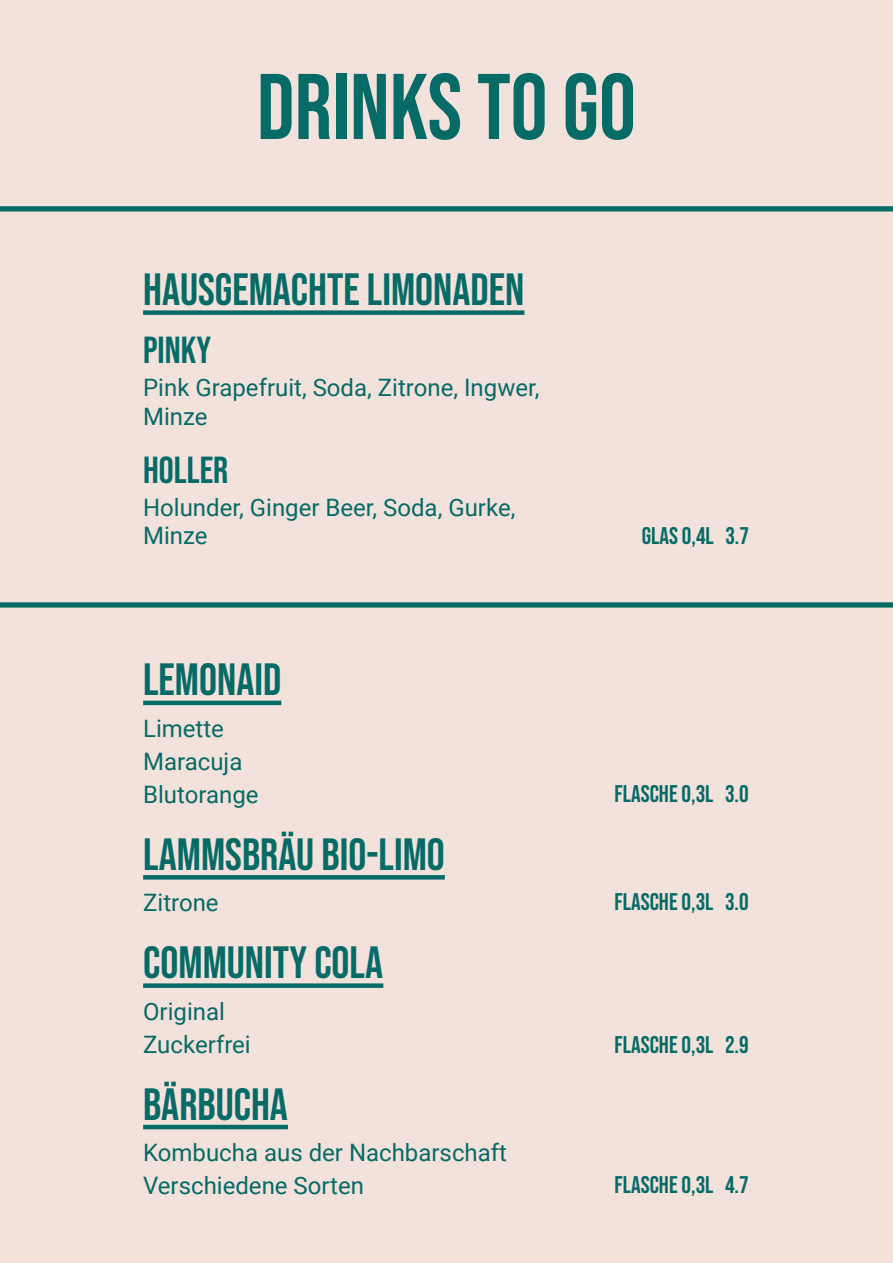
<style>
.page{position:relative;width:893px;height:1263px;background:#f3e2db}
.page>*{position:absolute;margin:0;border:0;box-sizing:border-box;transform-origin:0 0}
.t1{font:93px "Bebas Neue";color:#066a67}
.t2{font:45px "Bebas Neue";color:#066a67}
.t3{font:37.5px "Bebas Neue";color:#066a67}
.t4{font:24px/33px "Roboto";color:#066a67}
.t5{font:24px "Bebas Neue";color:#066a67}
</style>
<div class="page">
<div style="left:0;top:602px;width:893px;height:6px;background:#066a67"></div>
<div style="left:0;top:206px;width:893px;height:5px;background:#066a67"></div>
<div style="left:143px;top:310px;width:381px;height:5px;background:#066a67"></div>
<hr style="left:143px;top:701px;width:138px;height:4px;background:#066a67">
<svg style="left:143px;top:875px;width:302px;height:4px"></svg>
<div style="left:143px;top:983px;width:240px;height:5px;background:#066a67"></div>
<hr style="left:143px;top:1125px;width:145px;height:4px;background:#066a67">
<h1 class="t1" style="left:257px;top:54px;width:381px">DRINKS to go</h1>
<h2 class="t2" style="left:143px;top:264px;width:383px">HAUSGEMACHTE LIMONADEN</h2>
<h3 class="t3" style="left:143px;top:329px;width:69px">PINKY</h3>
<p class="t4" style="left:143px;top:372px;width:398px;line-height:28.8px">Pink Grapefruit, Soda, Zitrone, Ingwer,<br>Minze</p>
<h3 class="t3" style="left:143px;top:448px;width:87px">HOLLER</h3>
<p class="t4" style="left:143px;top:492px;width:374px;line-height:28.8px">Holunder, Ginger Beer, Soda, Gurke,<br>Minze</p>
<p class="t5" style="left:642px;top:522px;width:109px">GLAS 0,4L 3.7</p>
<h2 class="t2" style="left:143px;top:654px;width:140px">LEMONAID</h2>
<p class="t4" style="left:143px;top:711px;width:117px">Limette<br>Maracuja<br>Blutorange</p>
<h2 class="t2" style="left:143px;top:829px;width:303px">LAMMSBRÄU BIO-LIMO</h2>
<p class="t4" style="left:143px;top:885px;width:77px">Zitrone</p>
<h2 class="t2" style="left:143px;top:937px;width:242px">COMMUNITY COLA</h2>
<p class="t4" style="left:143px;top:994px;width:109px">Original<br>Zuckerfrei</p>
<h2 class="t2" style="left:143px;top:1078px;width:146px">BäRBUCHA</h2>
<p class="t4" style="left:143px;top:1135px;width:365px">Kombucha aus der Nachbarschaft<br>Verschiedene Sorten</p>
<p class="t5" style="left:615px;top:780px;width:136px">FLASCHE 0,3L 3.0</p>
<p class="t5" style="left:615px;top:888px;width:136px">FLASCHE 0,3L 3.0</p>
<p class="t5" style="left:615px;top:1031px;width:136px">FLASCHE 0,3L 2.9</p>
<p class="t5" style="left:615px;top:1171px;width:136px">FLASCHE 0,3L 4.7</p>
</div>
